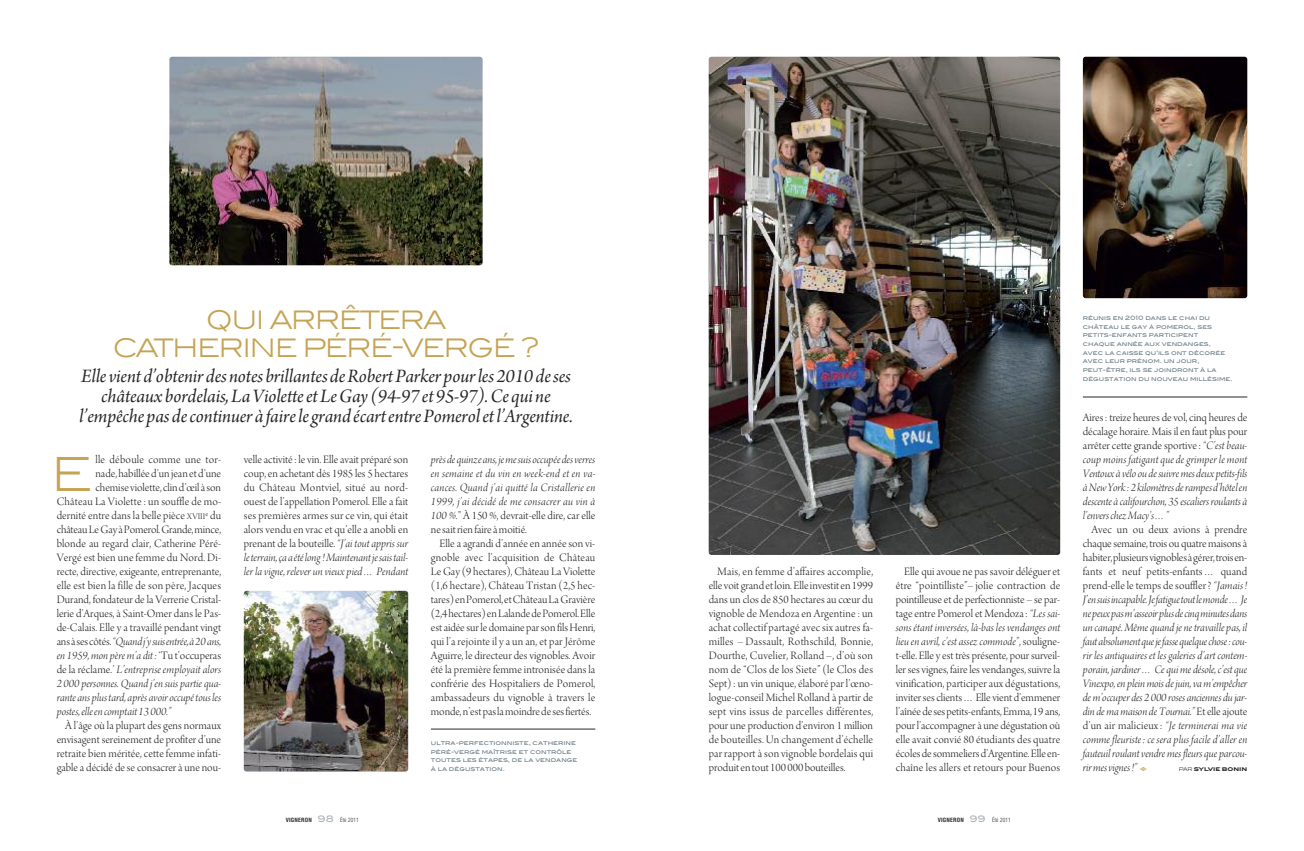
<style>
.page{position:relative;width:1304px;height:851px;background:#fff}
.page>*{position:absolute;margin:0;border:0;box-sizing:border-box;transform-origin:0 0}
.t1{font:46.9px "Blair ITCTT Light";color:#c4a353}
.t2{font:30px/28px "Blair ITCTT Light";letter-spacing:-.05em;color:#c4a353;text-align:center}
.t3{font:20px/20px "Arno Pro Italic Subhead";letter-spacing:-.005em;color:#272627;text-align:center}
.t4{font:12px/14px "Arno Pro Light Display";letter-spacing:.005em;color:#272627;text-align:justify}
.t5{font:12px/14px "Arno Pro Light Italic Display";letter-spacing:.005em;color:#272627;text-align:justify}
.t6{font:6px/8.6px "Blair Md ITCTT Medium";color:#6f818a}
.t7{font:6px "Blair ITCTT Bold";color:#272627}
.t8{font:700 condensed 5.7px "Helvetica";letter-spacing:.025em;color:#272627}
.s1{font-size:27px}
.s2{font-family:"Arno Pro Light Italic Display"}
.s3{font-family:"Arno Pro Light Display"}
.s4{font-family:"Type Embellishments One Let Plain";font-size:6px;color:#c4a353}
.s5{font-size:9px}
.s6{font-family:"Blair ITCTT Light"}
.s7{font-family:"Blair Md ITCTT Medium";font-weight:400;font-stretch:normal;font-size:9px;color:#abb3b8}
.s8{font-weight:300}
</style>
<div class="page">
<hr style="left:431px;top:728px;width:164px;height:1px;background:#272627">
<img style="left:709px;top:57px;width:351px;height:498px;border-radius:3px">
<img style="left:244px;top:590px;width:164px;height:181px;border-radius:3px">
<img style="left:169px;top:57px;width:314px;height:208px;border-radius:3px">
<img style="left:1083px;top:57px;width:164px;height:241px;border-radius:3px">
<hr style="left:1083px;top:397px;width:164px;height:1px;background:#272627">
<h2 class="t2" style="left:113px;top:305px;width:428px">qui arrêtera catherine péré-vergé <span class="s1">?</span></h2>
<p class="t6" style="left:1083px;top:313px;width:144px">RÉUNIS EN 2010 DANS LE CHAI DU<br>CHÂTEAU LE GAY À POMEROL, SES<br>PETITS-ENFANTS PARTICIPENT<br>CHAQUE ANNÉE AUX VENDANGES,<br>AVEC LA CAISSE QU’ILS ONT DÉCORÉE<br>AVEC LEUR PRÉNOM. UN JOUR,<br>PEUT-ÊTRE, ILS SE JOINDRONT À LA</p>
<h3 class="t3" style="left:81px;top:367px;width:491px">Ellevient d’obtenir des notes brillantes deRobertParker pourles2010deses</h3>
<p class="t6" style="left:1083px;top:373px;width:151px">DÉGUSTATION DU NOUVEAU MILLÉSIME.</p>
<h3 class="t3" style="left:79px;top:387px;width:495px">châteaux bordelais,LaVioletteetLeGay(94-97et95-97).Ce qui ne l’empêche pas decontinuer à fairelegrand écartentrePomeroletl’Argentine.</h3>
<p class="t4" style="left:1083px;top:411px;width:166px">Aires: treize heures de vol, cinq heures de décalage horaire. Mais il en faut plus pour arrêter cette grande sportive: <span class="s2">“C’est beau-</span></p>
<p class="t5" style="left:1083px;top:453px;width:166px">coup moins fatigantque de grimper le mont Ventoux àvéloou desuivremes deux petits-fils àNewYork:2kilomètresderampesd’hôtelen descenteàcalifourchon, 35 escaliersroulantsà l’enverschezMacy’s…”</p>
<p class="t4" style="left:1083px;top:523px;width:166px;text-indent:9px">Avec un ou deux avions à prendre chaquesemaine, trois ou quatremaisonsà habiter,plusieursvignoblesàgérer,troisen&shy;fants et neuf petits-enfants… quand prend-elleletemps desouffler?<span class="s2">“Jamais!</span></p>
<p class="t5" style="left:1083px;top:593px;width:166px">J’ensuisincapable.Jefatiguetoutlemonde…Je nepeuxpasm’asseoirplusdecinqminutesdans un canapé.Mêmequand je ne travaille pas, il fautabsolumentquejefassequelquechose:cou&shy;rir les antiquaires et les galeries d’art contem&shy;porain, jardiner…Cequime désole, c’estque Vinexpo,en pleinmois dejuin,vam’empêcher dem’occuper des 2000 rosesanciennes du jar&shy;din demamaison deTournai.” <span class="s3">Etelleajoute d’un air malicieux:</span> “Je terminerai ma vie comme fleuriste: ce sera plus facile d’aller en fauteuil roulantvendremes fleursque parcou&shy;rirmesvignes!” <span class="s4">-</span></p>
<p class="t5" style="left:431px;top:453px;width:166px">prèsdequinzeans,jemesuisoccupéedesverres en semaine et du vin en week-end et en va&shy;cances. Quand j’ai quitté la Cristallerie en 1999, j’ai décidé de me consacrer au vin à</p>
<p class="t4" style="left:431px;top:509px;width:166px"><span class="s2">100 %.</span>” À 150 %, devrait-elle dire, car elle nesaitrienfaireàmoitié.</p>
<p class="t4" style="left:431px;top:537px;width:166px;text-indent:9px">Elleaagrandi d’annéeen annéeson vi&shy;gnoble avec l’acquisition de Château LeGay (9 hectares), Château LaViolette (1,6 hectare), Château Tristan (2,5 hec&shy;tares)enPomerol,etChâteauLaGravière (2,4hectares)enLalandedePomerol.Elle estaidéesurle domaine parson filsHenri, qui l’arejointeilya un an,et par Jérôme Aguirre, le directeur desvignobles. Avoir étéla premièrefemmeintronisée dans la confrérie des Hospitaliers de Pomerol, ambassadeurs du vignoble à travers le monde,n’estpaslamoindredesesfiertés.</p>
<p class="t4" style="left:57px;top:453px;width:166px;text-align:right">lle déboule comme une tor-<br>nade, habillée d’un jean et d’une chemiseviolette,clind’œilàson Château La Violette: un souffle de mo&shy;dernité entre dans la belle pièce <span class="s5">XVIII</span><sup>e</sup> du châteauLeGayàPomerol.Grande,mince, blonde au regard clair, Catherine Péré-Vergé est bien une femme du Nord. Di&shy;recte, directive, exigeante, entreprenante, elle est bien la fille de son père, Jacques Durand, fondateur de la Verrerie Cristal&shy;lerie d’Arques, à Saint-Omer dans le Pas&shy;de-Calais. Elle y a travaillé pendant vingt</p>
<p class="t5" style="left:57px;top:635px;width:166px"><span class="s3">ansàsescôtés.</span>“Quandj’ysuisentrée,à20 ans, en 1959,mon pèrem’a dit : <span class="s3">‘Tu t’occuperas de la réclame.’</span> L’entreprise employait alors 2 000 personnes. Quand j’en suis partie qua&shy;ranteans plus tard,aprèsavoiroccupétous les postes,elleen comptait 13 000.”</p>
<p class="t4" style="left:57px;top:719px;width:166px;text-indent:9px">À l’âge où la plupart des gens normaux envisagent sereinement de profiter d’une retraite bien méritée, cette femme infati&shy;gable a décidé de se consacrer à une nou-</p>
<p class="t4" style="left:244px;top:453px;width:166px">velleactivité: levin. Elleavait préparéson coup,en achetant dès 1985 les 5 hectares du Château Montviel, situé au nord&shy;ouest de l’appellation Pomerol. Elle a fait ses premières armes sur ce vin, qui était alors vendu en vrac et qu’elle a anobli en prenant de la bouteille. <span class="s2">“J’ai tout appris sur</span></p>
<p class="t5" style="left:244px;top:551px;width:166px">leterrain,çaaétélong!Maintenantjesaistail&shy;ler la vigne, relever un vieux pied… Pendant</p>
<h1 class="t1" style="left:51px;top:447px;width:42px">E</h1>
<p class="t4" style="left:709px;top:565px;width:166px;text-indent:9px">Mais, en femme d’affaires accomplie, ellevoitgrand etloin.Elleinvestiten 1999 dans un clos de 850 hectares au cœur du vignoble de Mendoza en Argentine: un achat collectif partagé avec six autres fa&shy;milles –Dassault, Rothschild, Bonnie, Dourthe, Cuvelier, Rolland –, d’où son nom de “Clos de los Siete” (le Clos des Sept): un vin unique, élaboré par l’œno&shy;logue-conseil Michel Rolland à partir de sept vins issus de parcelles différentes, pour une production d’environ 1 million de bouteilles. Un changement d’échelle par rapport à son vignoble bordelais qui produitentout 100 000 bouteilles.</p>
<p class="t4" style="left:896px;top:565px;width:166px;text-indent:9px">Elle quiavoue ne pas savoir délégueret être “pointilliste”– jolie contraction de pointilleuseet de perfectionniste – se par&shy;tageentre Pomerolet Mendoza: <span class="s2">“Les sai-</span></p>
<p class="t5" style="left:896px;top:621px;width:166px">sons étant inversées, là-bas lesvendangesont lieu en avril, c’est assez commode”<span class="s3">, souligne-</span></p>
<p class="t4" style="left:896px;top:649px;width:166px">t-elle. Elle y est très présente, pour surveil&shy;ler ses vignes, faire les vendanges, suivre la vinification, participeraux dégustations, invitersesclients…Ellevient d’emmener l’aînéedesespetits-enfants,Emma,19 ans, pour l’accompagnerà une dégustation où elleavaitconvié 80 étudiants des quatre écolesdesommeliersd’Argentine.Elleen&shy;chaîne les allers et retours pour Buenos</p>
<p class="t6" style="left:431px;top:737px;width:148px">ULTRA-PERFECTIONNISTE, CATHERINE<br>PÉRÉ-VERGÉ MAÎTRISE ET CONTRÔLE<br>TOUTES LES ÉTAPES, DE LA VENDANGE<br>À LA DÉGUSTATION.</p>
<p class="t7" style="left:1179px;top:765px;width:70px"><span class="s6">par</span> SYLVIE BONIN</p>
<p class="t8" style="left:286px;top:817px;width:74px">VIGNERON <span class="s7">98</span> <span class="s8">Été 2011</span></p>
<p class="t8" style="left:938px;top:817px;width:74px">VIGNERON <span class="s7">99</span> <span class="s8">Été 2011</span></p>
</div>
